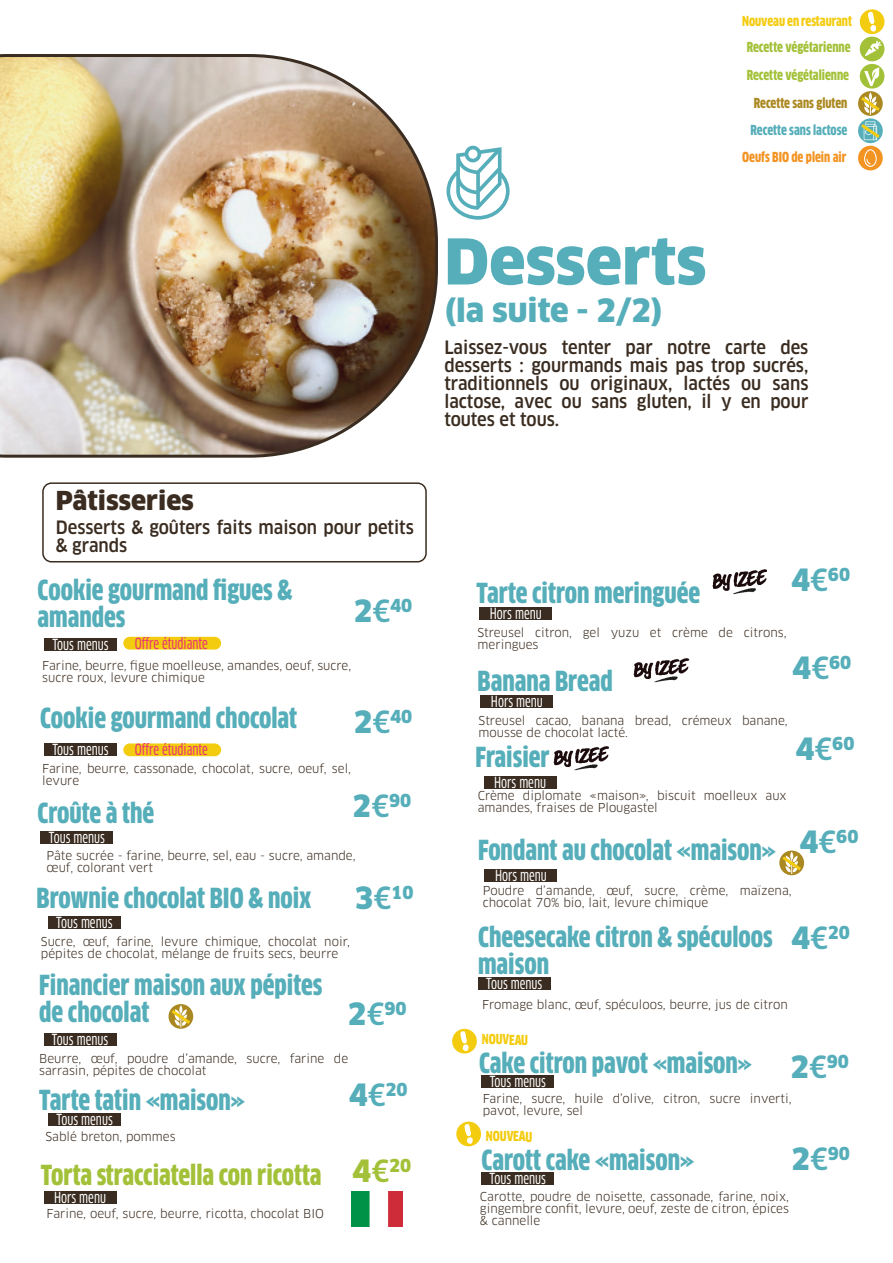
<style>
.page{position:relative;width:893px;height:1263px;background:#fff}
.page>*{position:absolute;margin:0;border:0;box-sizing:border-box;transform-origin:0 0}
.t1{font:900 61.5px "Clan OT";color:#55aeb9}
.t2{font:900 31.5px "Clan OT";color:#55aeb9}
.t3{font:900 condensed 27px/27px "Clan OT";color:#55aeb9}
.t4{font:900 condensed 27px "Clan OT";color:#a3c138}
.t5{font:900 25.5px "Clan OT";color:#3a2c20}
.t6{font:500 18px/18px "Clan OT Narr";color:#3a2c20}
.t7{font:900 17.55px "Clan OT";color:#55aeb9}
.t8{font:900 17.55px "Clan OT";color:#a3c138}
.t9{font:15px "Clan OT Cond News";color:#fff}
.t10{font:15px "Clan OT Cond News";color:#e82f78}
.t11{font:900 condensed 13.5px "Clan OT";color:#a3c138}
.t12{font:900 condensed 13.5px "Clan OT";letter-spacing:-.01em;color:#f3cc0f}
.t13{font:900 condensed 13.5px "Clan OT";color:#f39422}
.t14{font:900 condensed 13.5px "Clan OT";color:#55aeb9}
.t15{font:900 condensed 13.5px "Clan OT";color:#ab8922}
.t16{font:12px/12px "Clan OT";color:#3a2c20}
.s1{font-size:30px}
.s2{font-family:"Clan OT Narr";font-weight:500;font-size:30px}
</style>
<div class="page">
<img style="left:0;top:54px;width:438px;height:404px">
<svg style="left:446px;top:146px;width:64px;height:74px"></svg>
<div style="left:478px;top:977px;width:72px;height:13px;background:#3a2c20"></div>
<div style="left:44px;top:743px;width:73px;height:13px;background:#3a2c20"></div>
<div style="left:42px;top:482px;width:385px;height:80px;border:2px solid #3a2c20;border-radius:9px"></div>
<div style="left:41px;top:831px;width:72px;height:13px;background:#3a2c20"></div>
<div style="left:485px;top:869px;width:72px;height:13px;background:#3a2c20"></div>
<div style="left:44px;top:1033px;width:72px;height:13px;background:#3a2c20"></div>
<div style="left:480px;top:607px;width:72px;height:13px;background:#3a2c20"></div>
<div style="left:481px;top:695px;width:72px;height:13px;background:#3a2c20"></div>
<img style="left:634px;top:658px;width:56px;height:25px">
<img style="left:712px;top:569px;width:54px;height:26px">
<svg style="left:858px;top:91px;width:25px;height:25px"></svg>
<svg style="left:858px;top:92px;width:25px;height:23px"></svg>
<div style="left:860px;top:64px;width:24px;height:25px;background:#a3c138;border-radius:50%"></div>
<svg style="left:864px;top:68px;width:15px;height:18px"></svg>
<div style="left:860px;top:37px;width:24px;height:24px;background:#a3c138;border-radius:50%"></div>
<svg style="left:865px;top:41px;width:17px;height:15px"></svg>
<div style="left:858px;top:146px;width:25px;height:24px;background:#f39422;border-radius:50%"></div>
<svg style="left:864px;top:149px;width:13px;height:18px"></svg>
<div style="left:860px;top:9px;width:24px;height:25px;background:#f3cc0f;border-radius:50%"></div>
<svg style="left:868px;top:12px;width:8px;height:20px"></svg>
<svg style="left:169px;top:1004px;width:24px;height:25px"></svg>
<svg style="left:168px;top:1005px;width:25px;height:22px"></svg>
<svg style="left:779px;top:850px;width:25px;height:25px"></svg>
<svg style="left:779px;top:852px;width:25px;height:22px"></svg>
<div style="left:48px;top:916px;width:73px;height:13px;background:#3a2c20"></div>
<div style="left:123px;top:743px;width:98px;height:13px;background:#f3cc0f;border-radius:6px"></div>
<div style="left:49px;top:1113px;width:72px;height:12px;background:#3a2c20"></div>
<div style="left:452px;top:1029px;width:25px;height:24px;background:#f3cc0f;border-radius:50%"></div>
<svg style="left:460px;top:1031px;width:9px;height:20px"></svg>
<div style="left:456px;top:1121px;width:25px;height:25px;background:#f3cc0f;border-radius:50%"></div>
<svg style="left:464px;top:1124px;width:17px;height:20px"></svg>
<div style="left:482px;top:1075px;width:72px;height:13px;background:#3a2c20"></div>
<div style="left:482px;top:1172px;width:72px;height:12px;background:#3a2c20"></div>
<div style="left:44px;top:638px;width:73px;height:13px;background:#3a2c20"></div>
<div style="left:123px;top:637px;width:98px;height:12px;background:#f3cc0f;border-radius:6px"></div>
<div style="left:484px;top:776px;width:72px;height:13px;background:#3a2c20"></div>
<img style="left:553px;top:746px;width:55px;height:25px">
<div style="left:44px;top:1191px;width:72px;height:13px;background:#3a2c20"></div>
<img style="left:352px;top:1191px;width:51px;height:36px">
<svg style="left:858px;top:118px;width:25px;height:25px"></svg>
<svg style="left:858px;top:121px;width:25px;height:20px"></svg>
<p class="t5" style="left:56px;top:486px;width:140px">Pâtisseries</p>
<p class="t6" style="left:56px;top:518px;width:359px">Desserts &amp; goûters faits maison pour petits &amp; grands</p>
<p class="t3" style="left:38px;top:577px;width:256px">Cookie gourmand figues &amp; amandes</p>
<p class="t16" style="left:42px;top:660px;width:310px">Farine, beurre, figue moelleuse, amandes, oeuf, sucre, sucre roux, levure chimique</p>
<p class="t7" style="left:353px;top:595px;width:60px"><span class="s1">2</span><span class="s2">€</span>40</p>
<p class="t9" style="left:52px;top:636px;width:58px">Tous menus</p>
<p class="t10" style="left:135px;top:634px;width:75px">Offre étudiante</p>
<p class="t3" style="left:40px;top:704px;width:259px">Cookie gourmand chocolat</p>
<p class="t16" style="left:42px;top:763px;width:310px">Farine, beurre, cassonade, chocolat, sucre, oeuf, sel, levure</p>
<p class="t7" style="left:353px;top:706px;width:60px"><span class="s1">2</span><span class="s2">€</span>40</p>
<p class="t10" style="left:135px;top:741px;width:75px">Offre étudiante</p>
<p class="t9" style="left:52px;top:741px;width:58px">Tous menus</p>
<p class="t7" style="left:352px;top:790px;width:60px"><span class="s1">2</span><span class="s2">€</span>90</p>
<p class="t3" style="left:38px;top:799px;width:118px">Croûte à thé</p>
<p class="t16" style="left:47px;top:850px;width:311px">Pâte sucrée - farine, beurre, sel, eau - sucre, amande, œuf, colorant vert</p>
<p class="t9" style="left:49px;top:829px;width:58px">Tous menus</p>
<p class="t7" style="left:354px;top:882px;width:60px"><span class="s1">3</span><span class="s2">€</span>10</p>
<p class="t3" style="left:37px;top:884px;width:276px">Brownie chocolat BIO &amp; noix</p>
<p class="t16" style="left:41px;top:935px;width:310px">Sucre, œuf, farine, levure chimique, chocolat noir, pépites de chocolat, mélange de fruits secs, beurre</p>
<p class="t9" style="left:56px;top:914px;width:58px">Tous menus</p>
<p class="t3" style="left:39px;top:971px;width:285px">Financier maison aux pépites de chocolat</p>
<p class="t16" style="left:39px;top:1053px;width:310px">Beurre, œuf, poudre d’amande, sucre, farine de sarrasin, pépites de chocolat</p>
<p class="t7" style="left:348px;top:998px;width:60px"><span class="s1">2</span><span class="s2">€</span>90</p>
<p class="t9" style="left:52px;top:1030px;width:58px">Tous menus</p>
<p class="t3" style="left:39px;top:1087px;width:207px">Tarte tatin «maison»</p>
<p class="t7" style="left:349px;top:1079px;width:60px"><span class="s1">4</span><span class="s2">€</span>20</p>
<p class="t9" style="left:57px;top:1110px;width:58px">Tous menus</p>
<p class="t16" style="left:45px;top:1130px;width:132px">Sablé breton, pommes</p>
<p class="t4" style="left:41px;top:1159px;width:282px">Torta stracciatella con ricotta</p>
<p class="t8" style="left:352px;top:1155px;width:60px"><span class="s1">4</span><span class="s2">€</span>20</p>
<p class="t16" style="left:47px;top:1208px;width:279px">Farine, oeuf, sucre, beurre, ricotta, chocolat BIO</p>
<p class="t9" style="left:54px;top:1189px;width:53px">Hors menu</p>
<p class="t12" style="left:742px;top:14px;width:112px">Nouveau en restaurant</p>
<p class="t11" style="left:747px;top:39px;width:105px">Recette végétarienne</p>
<p class="t11" style="left:747px;top:68px;width:104px">Recette végétalienne</p>
<p class="t15" style="left:754px;top:95px;width:95px">Recette sans gluten</p>
<p class="t14" style="left:751px;top:122px;width:98px">Recette sans lactose</p>
<p class="t1" style="left:444px;top:225px;width:264px">Desserts</p>
<p class="t2" style="left:444px;top:292px;width:220px">(la suite - 2/2)</p>
<p class="t13" style="left:742px;top:150px;width:106px">Oeufs BIO de plein air</p>
<p class="t6" style="left:444px;top:339px;width:366px;text-align:justify">Laissez-vous tenter par notre carte des desserts : gourmands mais pas trop sucrés, traditionnels ou originaux, lactés ou sans lactose, avec ou sans gluten, il y en pour toutes et tous.</p>
<p class="t7" style="left:791px;top:564px;width:60px"><span class="s1">4</span><span class="s2">€</span>60</p>
<p class="t3" style="left:476px;top:580px;width:225px">Tarte citron meringuée</p>
<p class="t16" style="left:478px;top:626px;width:310px">Streusel citron, gel yuzu et crème de citrons, meringues</p>
<p class="t9" style="left:490px;top:605px;width:53px">Hors menu</p>
<p class="t7" style="left:792px;top:652px;width:60px"><span class="s1">4</span><span class="s2">€</span>60</p>
<p class="t3" style="left:478px;top:667px;width:137px">Banana Bread</p>
<p class="t16" style="left:479px;top:714px;width:310px">Streusel cacao, banana bread, crémeux banane, mousse de chocolat lacté.</p>
<p class="t9" style="left:491px;top:692px;width:53px">Hors menu</p>
<p class="t7" style="left:795px;top:733px;width:60px"><span class="s1">4</span><span class="s2">€</span>60</p>
<p class="t3" style="left:475px;top:743px;width:76px">Fraisier</p>
<p class="t9" style="left:494px;top:774px;width:53px">Hors menu</p>
<p class="t16" style="left:478px;top:790px;width:310px">Crème diplomate «maison», biscuit moelleux aux amandes, fraises de Plougastel</p>
<p class="t3" style="left:478px;top:837px;width:300px">Fondant au chocolat «maison»</p>
<p class="t16" style="left:483px;top:885px;width:310px">Poudre d’amande, œuf, sucre, crème, maïzena, chocolat 70% bio, lait, levure chimique</p>
<p class="t9" style="left:495px;top:866px;width:53px">Hors menu</p>
<p class="t7" style="left:799px;top:826px;width:60px"><span class="s1">4</span><span class="s2">€</span>60</p>
<p class="t3" style="left:478px;top:923px;width:296px">Cheesecake citron &amp; spéculoos maison</p>
<p class="t16" style="left:482px;top:998px;width:307px">Fromage blanc, œuf, spéculoos, beurre, jus de citron</p>
<p class="t7" style="left:791px;top:922px;width:60px"><span class="s1">4</span><span class="s2">€</span>20</p>
<p class="t9" style="left:486px;top:975px;width:58px">Tous menus</p>
<p class="t12" style="left:482px;top:1032px;width:48px">NOUVEAU</p>
<p class="t3" style="left:479px;top:1050px;width:275px">Cake citron pavot «maison»</p>
<p class="t9" style="left:490px;top:1073px;width:58px">Tous menus</p>
<p class="t7" style="left:790px;top:1051px;width:60px"><span class="s1">2</span><span class="s2">€</span>90</p>
<p class="t16" style="left:483px;top:1092px;width:310px">Farine, sucre, huile d’olive, citron, sucre inverti, pavot, levure, sel</p>
<p class="t12" style="left:486px;top:1129px;width:48px">NOUVEAU</p>
<p class="t3" style="left:482px;top:1146px;width:214px">Carott cake «maison»</p>
<p class="t9" style="left:490px;top:1169px;width:58px">Tous menus</p>
<p class="t7" style="left:791px;top:1143px;width:60px"><span class="s1">2</span><span class="s2">€</span>90</p>
<p class="t16" style="left:480px;top:1190px;width:310px;text-align:justify">Carotte, poudre de noisette, cassonade, farine, noix, gingembre confit, levure, oeuf, zeste de citron, épices &amp; cannelle</p>
</div>
